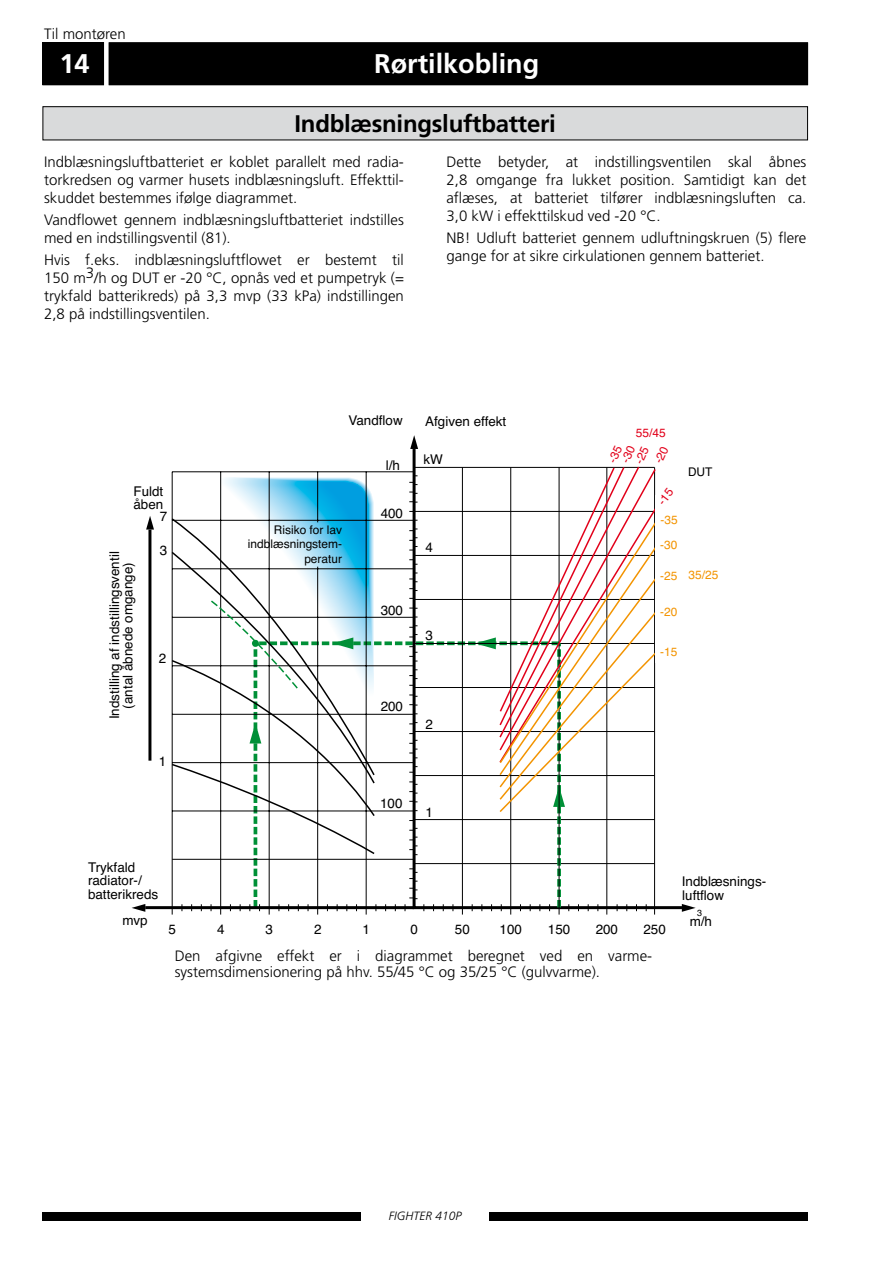
<style>
.page{position:relative;width:893px;height:1263px;background:#fff}
.page>*{position:absolute;margin:0;border:0;box-sizing:border-box;transform-origin:0 0}
.t1{font:700 27px "Frutiger";color:#fff}
.t2{font:700 24px "Frutiger";letter-spacing:-.01em;color:#000}
.t3{font:300 15px/18px "Frutiger";color:#000}
.t4{font:13.5px/13.5px "Helvetica";color:#000}
.t5{font:12px/14.2px "Helvetica";color:#000;text-align:right}
.t6{font:12px/24.6px "Helvetica";color:#f39400}
.t7{font:italic 300 12px "Frutiger";color:#000}
.t8{font:12px/24.6px "Helvetica";color:#e2001a}
.t9{font:9px "Helvetica";color:#000}
</style>
<div class="page">
<div style="left:43px;top:1212px;width:765px;height:8px;background:#000"></div>
<div style="left:361px;top:1208px;width:128px;height:17px;background:#fff"></div>
<div style="left:43px;top:43px;width:764px;height:42px;background:#000"></div>
<div style="left:104px;top:40px;width:5px;height:47px;background:#fff"></div>
<svg style="left:411px;top:449px;width:271px;height:462px"></svg>
<hr style="left:172px;top:859px;width:242px;height:1px;background:#000">
<hr style="left:462px;top:467px;width:1px;height:447px;background:#000">
<hr style="left:510px;top:467px;width:1px;height:447px;background:#000">
<svg style="left:410px;top:435px;width:8px;height:14px"></svg>
<svg style="left:682px;top:904px;width:14px;height:8px"></svg>
<hr style="left:145px;top:906px;width:269px;height:3px;background:#000">
<hr style="left:606px;top:467px;width:1px;height:447px;background:#000">
<hr style="left:654px;top:467px;width:1px;height:447px;background:#000">
<svg style="left:132px;top:904px;width:13px;height:8px"></svg>
<hr style="left:366px;top:472px;width:1px;height:442px;background:#000">
<hr style="left:317px;top:567px;width:1px;height:347px;background:#000">
<hr style="left:317px;top:472px;width:1px;height:50px;background:#000">
<hr style="left:269px;top:472px;width:1px;height:442px;background:#000">
<hr style="left:220px;top:472px;width:1px;height:442px;background:#000">
<hr style="left:172px;top:472px;width:1px;height:442px;background:#000">
<hr style="left:414px;top:863px;width:241px;height:1px;background:#000">
<hr style="left:414px;top:819px;width:241px;height:1px;background:#000">
<hr style="left:414px;top:467px;width:241px;height:1px;background:#000">
<hr style="left:172px;top:471px;width:242px;height:1px;background:#000">
<svg style="left:171px;top:517px;width:30px;height:338px"></svg>
<hr style="left:559px;top:467px;width:1px;height:447px;background:#000">
<svg style="left:498px;top:465px;width:162px;height:53px"></svg>
<svg style="left:569px;top:518px;width:104px;height:296px"></svg>
<svg style="left:201px;top:475px;width:368px;height:436px"></svg>
<hr style="left:148px;top:530px;width:3px;height:231px;background:#000">
<svg style="left:146px;top:516px;width:8px;height:13px"></svg>
<div style="left:655px;top:495px;width:19px;height:168px;background:#fff"></div>
<div style="left:43px;top:107px;width:764px;height:33px;background:#d9dadb"></div>
<div style="left:43px;top:106px;width:765px;height:34px;border:1px solid #000"></div>
<svg style="left:623px;top:449px;width:13px;height:13px"></svg>
<svg style="left:656px;top:449px;width:13px;height:14px"></svg>
<svg style="left:660px;top:488px;width:14px;height:7px"></svg>
<p class="t3" style="left:44px;top:25px;width:83px">Til montøren</p>
<h1 class="t1" style="left:59px;top:48px;width:32px">14</h1>
<h1 class="t1" style="left:374px;top:48px;width:167px">Rørtilkobling</h1>
<h2 class="t2" style="left:294px;top:109px;width:263px">Indblæsningsluftbatteri</h2>
<p class="t3" style="left:44px;top:153px;width:361px;text-align:justify">Indblæsningsluftbatteriet er koblet parallelt med radia&shy;torkredsen og varmer husets indblæsningsluft. Effekttil&shy;skuddet bestemmes ifølge diagrammet.</p>
<p class="t3" style="left:44px;top:211px;width:361px">Vandflowet gennem indblæsningsluftbatteriet indstilles med en indstillingsventil (81).</p>
<p class="t3" style="left:44px;top:251px;width:361px;text-align:justify">Hvis f.eks. indblæsningsluftflowet er bestemt til 150 m3/h og DUT er -20 °C, opnås ved et pumpetryk (= trykfald batterikreds) på 3,3 mvp (33 kPa) indstillingen 2,8 på indstillingsventilen.</p>
<p class="t3" style="left:446px;top:153px;width:361px;text-align:justify">Dette betyder, at indstillingsventilen skal åbnes 2,8 omgange fra lukket position. Samtidigt kan det aflæses, at batteriet tilfører indblæsningsluften ca.<br>3,0 kW i effekttilskud ved -20 °C.</p>
<p class="t3" style="left:446px;top:229px;width:361px">NB! Udluft batteriet gennem udluftningskruen (5) flere gange for at sikre cirkulationen gennem batteriet.</p>
<p class="t4" style="left:134px;top:485px;width:31px">Fuldt åben</p>
<p class="t4" style="left:108px;top:719px;width:169px;text-align:center;rotate:-90deg">Indstilling af indstillingsventil (antal åbnede omgange)</p>
<p class="t4" style="left:160px;top:510px;width:9px">7</p>
<p class="t4" style="left:160px;top:544px;width:9px">3</p>
<p class="t4" style="left:159px;top:652px;width:9px">2</p>
<p class="t4" style="left:159px;top:755px;width:9px">1</p>
<p class="t4" style="left:348px;top:414px;width:56px">Vandflow</p>
<p class="t4" style="left:425px;top:415px;width:83px">Afgiven effekt</p>
<p class="t5" style="left:248px;top:523px;width:96px">Risiko for lav indblæsningstem&shy;peratur</p>
<p class="t4" style="left:386px;top:459px;width:16px">l/h</p>
<p class="t4" style="left:381px;top:507px;width:24px">400</p>
<p class="t4" style="left:381px;top:604px;width:24px">300</p>
<p class="t4" style="left:423px;top:453px;width:21px">kW</p>
<p class="t4" style="left:426px;top:541px;width:9px">4</p>
<p class="t4" style="left:426px;top:628px;width:9px">3</p>
<p class="t4" style="left:381px;top:700px;width:24px">200</p>
<p class="t4" style="left:426px;top:718px;width:9px">2</p>
<p class="t4" style="left:380px;top:797px;width:24px">100</p>
<p class="t4" style="left:426px;top:806px;width:9px">1</p>
<p class="t8" style="left:636px;top:421px;width:31px">55/45</p>
<p class="t8" style="left:605px;top:447px;width:19px;text-indent:-11px;rotate:-65deg">-35 -25</p>
<p class="t5" style="left:688px;top:465px;width:26px">DUT</p>
<p class="t6" style="left:660px;top:508px;width:19px">-35 -30</p>
<p class="t6" style="left:660px;top:564px;width:19px">-25</p>
<p class="t6" style="left:660px;top:600px;width:19px">-20</p>
<p class="t6" style="left:660px;top:640px;width:19px">-15</p>
<p class="t6" style="left:688px;top:563px;width:31px">35/25</p>
<p class="t4" style="left:88px;top:861px;width:72px">Trykfald radiator-/ batterikreds</p>
<p class="t4" style="left:122px;top:914px;width:27px">mvp</p>
<p class="t4" style="left:169px;top:923px;width:9px">5</p>
<p class="t4" style="left:217px;top:923px;width:9px">4</p>
<p class="t4" style="left:266px;top:923px;width:9px">3</p>
<p class="t4" style="left:314px;top:923px;width:9px">2</p>
<p class="t4" style="left:363px;top:923px;width:9px">1</p>
<p class="t4" style="left:596px;top:923px;width:24px">200</p>
<p class="t4" style="left:643px;top:923px;width:24px">250</p>
<p class="t4" style="left:410px;top:923px;width:9px">0</p>
<p class="t4" style="left:455px;top:923px;width:16px">50</p>
<p class="t4" style="left:500px;top:923px;width:24px">100</p>
<p class="t4" style="left:548px;top:923px;width:24px">150</p>
<p class="t3" style="left:175px;top:947px;width:479px;line-height:16.5px">Den afgivne effekt er i diagrammet beregnet ved en varme&shy;systemsdimensionering på hhv. 55/45 °C og 35/25 °C (gulvvarme).</p>
<p class="t4" style="left:682px;top:875px;width:86px">Indblæsnings&shy;luftflow</p>
<p class="t4" style="left:690px;top:914px;width:24px">m/h</p>
<p class="t9" style="left:697px;top:906px;width:6px">3</p>
<p class="t7" style="left:389px;top:1209px;width:74px">FIGHTER 410P</p>
</div>
